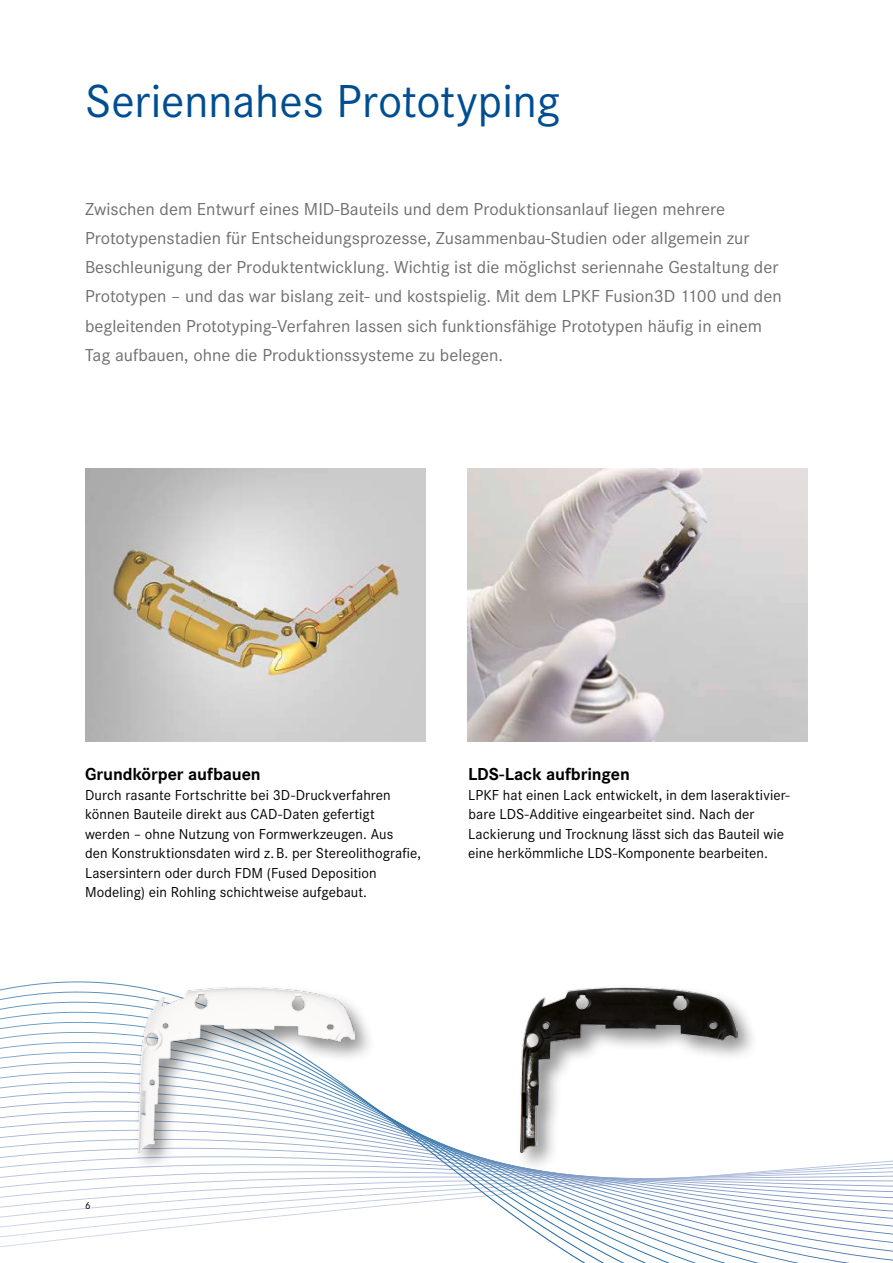
<style>
.page{position:relative;width:893px;height:1263px;background:#fff}
.page>*{position:absolute;margin:0;border:0;box-sizing:border-box;transform-origin:0 0}
.t1{font:48px "Corporate S";color:#004e91}
.t2{font:18px/29.2px "Corporate S";color:#6f6f6e}
.t3{font:700 18px "Corporate S";letter-spacing:-.005em;color:#000}
.t4{font:15px/19.5px "Corporate S";letter-spacing:.005em;color:#000}
.t5{font:10.5px "Corporate S";color:#000}
</style>
<div class="page">
<svg style="left:0;top:981px;width:893px;height:282px"></svg>
<div style="left:133px;top:983px;width:243px;height:191px;background:#000;opacity:.45"></div>
<img style="left:138px;top:988px;width:216px;height:164px">
<div style="left:516px;top:983px;width:243px;height:191px;background:#000;opacity:.45"></div>
<img style="left:521px;top:988px;width:216px;height:164px">
<img style="left:85px;top:468px;width:340px;height:273px">
<img style="left:468px;top:468px;width:340px;height:273px">
<h1 class="t1" style="left:85px;top:74px;width:476px">Seriennahes Prototyping</h1>
<p class="t2" style="left:85px;top:194px;width:698px">Zwischen dem Entwurf eines MID-Bauteils und dem Produktionsanlauf liegen mehrere Prototypenstadien für Entscheidungsprozesse, Zusammenbau-Studien oder allgemein zur Beschleunigung der Produktentwicklung. Wichtig ist die möglichst seriennahe Gestaltung der Prototypen – und das war bislang zeit- und kostspielig. Mit dem LPKF Fusion3D 1100 und den begleitenden Prototyping-Verfahren lassen sich funktionsfähige Prototypen häufig in einem Tag aufbauen, ohne die Produktionssysteme zu belegen.</p>
<p class="t3" style="left:85px;top:764px;width:177px">Grundkörper aufbauen</p>
<p class="t4" style="left:85px;top:785px;width:337px">Durch rasante Fortschritte bei 3D-Druckverfahren können Bauteile direkt aus CAD-Daten gefertigt werden – ohne Nutzung von Formwerkzeugen. Aus<br>den Konstruktionsdaten wird z.B. per Stereolithografie, Lasersintern oder durch FDM (Fused Deposition Modeling) ein Rohling schichtweise aufgebaut.</p>
<p class="t3" style="left:468px;top:764px;width:163px">LDS-Lack aufbringen</p>
<p class="t4" style="left:468px;top:785px;width:323px">LPKF hat einen Lack entwickelt, in dem laseraktivier&shy;bare LDS-Additive eingearbeitet sind. Nach der Lackierung und Trocknung lässt sich das Bauteil wie eine herkömmliche LDS-Komponente bearbeiten.</p>
<p class="t5" style="left:85px;top:1200px;width:7px">6</p>
</div>
